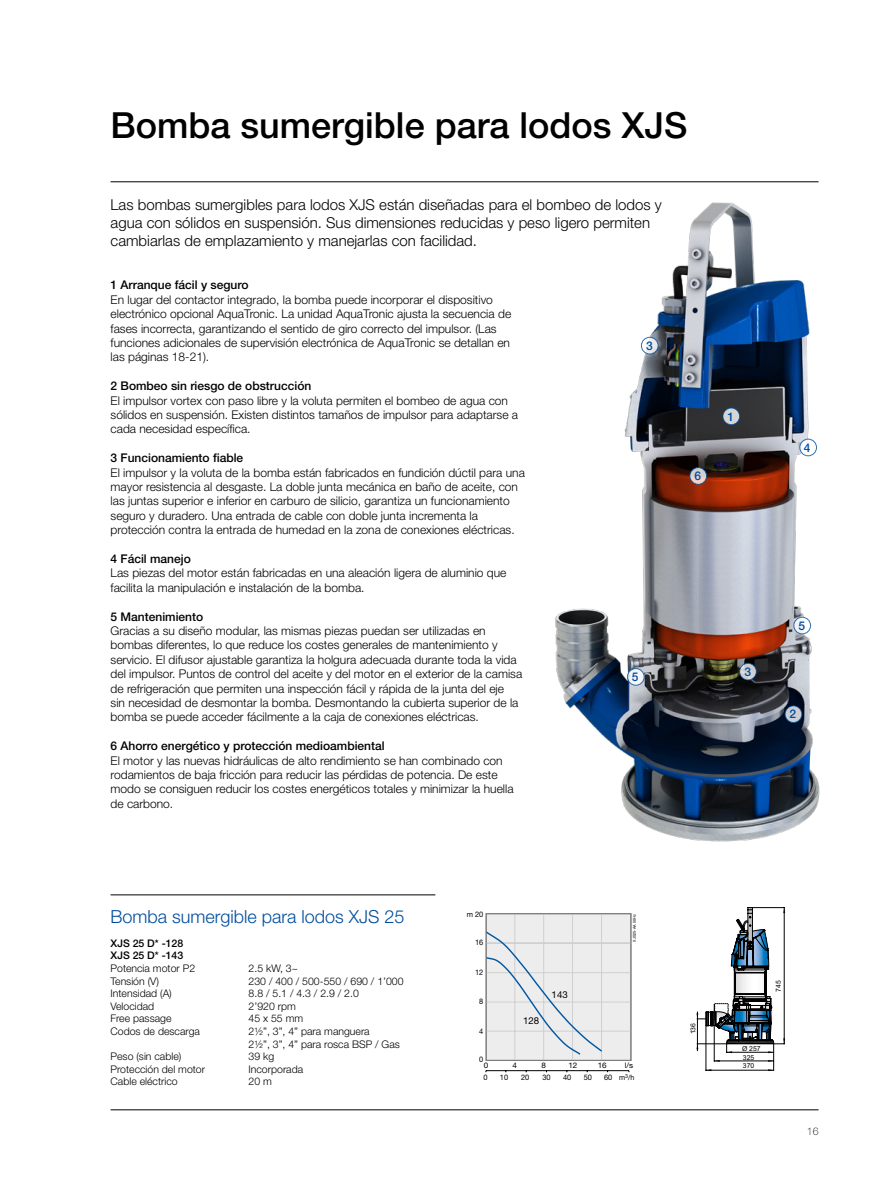
<style>
.page{position:relative;width:893px;height:1191px;background:#fff}
.page>*{position:absolute;margin:0;border:0;box-sizing:border-box;transform-origin:0 0}
.t1{font:500 36px "Helvetica Neue LT Pro";color:#000}
.Product_subtitle{font:300 18px "Helvetica Neue LT Pro";color:#004d9d}
.Body_text{font:300 15px/18px "Helvetica Neue LT Pro";color:#000}
.Product_body_text{font:300 12px/14.4px "Helvetica Neue LT Pro";color:#000}
.Product_subtitle_2{font:500 12px "Helvetica Neue LT Pro";color:#000}
.Part_number_in_circle{font:500 12px "Helvetica Neue LT Pro";color:#004d9d}
.Product_characteristis{font:300 10.5px/12.6px "Helvetica Neue LT Pro";color:#000}
.Product_characteristis-2{font:500 10.5px/12.6px "Helvetica Neue LT Pro";color:#000}
.t2{font:100 10.5px "Helvetica Neue LT Pro";color:#000}
.t3{font:9.6px "Helvetica Neue LT Com";color:#000}
.t4{font:7.65px "Helvetica Neue LT Com";color:#000}
.t5{font:7.65px "Helvetica Neue LT Com";color:#000;scale:1.06 1}
.t6{font:7.35px "Helvetica Neue LT Com";color:#000}
.t7{font:6.9px/8.4px "Arial";color:#000}
.t8{font:3.75px "Helvetica Neue LT Com";color:#000}
</style>
<div class="page">
<hr style="left:111px;top:1109px;width:708px;height:1px;background:#000">
<hr style="left:111px;top:181px;width:708px;height:1px;background:#000">
<svg style="left:696px;top:907px;width:89px;height:164px"></svg>
<div style="left:486px;top:913px;width:145px;height:147px;background:#ededed"></div>
<hr style="left:486px;top:1001px;width:145px;height:1px;background:#d0d0d0">
<hr style="left:486px;top:1031px;width:145px;height:1px;background:#d0d0d0">
<hr style="left:486px;top:972px;width:145px;height:1px;background:#d0d0d0">
<hr style="left:486px;top:943px;width:145px;height:1px;background:#d0d0d0">
<hr style="left:515px;top:914px;width:1px;height:145px;background:#d0d0d0">
<hr style="left:543px;top:914px;width:1px;height:146px;background:#d0d0d0">
<hr style="left:572px;top:914px;width:1px;height:146px;background:#d0d0d0">
<hr style="left:601px;top:914px;width:1px;height:146px;background:#d0d0d0">
<hr style="left:486px;top:1070px;width:143px;height:1px;background:#000">
<svg style="left:485px;top:930px;width:119px;height:126px"></svg>
<div style="left:486px;top:913px;width:145px;height:147px;border:1px solid #7c7b7b"></div>
<img style="left:539px;top:181px;width:281px;height:661px">
<hr style="left:111px;top:894px;width:324px;height:1px;background:#000">
<svg style="left:723px;top:408px;width:17px;height:17px"></svg>
<div style="left:722px;top:407px;width:18px;height:18px;border:1px solid #004d9d;border-radius:50%"></div>
<div style="left:800px;top:439px;width:16px;height:17px;background:#fff;border-radius:50%"></div>
<div style="left:799px;top:439px;width:18px;height:17px;border:1px solid #004d9d;border-radius:50%"></div>
<svg style="left:740px;top:663px;width:16px;height:17px"></svg>
<div style="left:739px;top:663px;width:18px;height:17px;border:1px solid #004d9d;border-radius:50%"></div>
<svg style="left:785px;top:706px;width:17px;height:16px"></svg>
<div style="left:785px;top:705px;width:17px;height:18px;border:1px solid #004d9d;border-radius:50%"></div>
<svg style="left:627px;top:668px;width:17px;height:17px"></svg>
<div style="left:627px;top:668px;width:17px;height:17px;border:1px solid #004d9d;border-radius:50%"></div>
<svg style="left:641px;top:337px;width:17px;height:17px"></svg>
<div style="left:641px;top:337px;width:17px;height:17px;border:1px solid #004d9d;border-radius:50%"></div>
<svg style="left:690px;top:467px;width:17px;height:17px"></svg>
<div style="left:689px;top:467px;width:18px;height:18px;border:1px solid #004d9d;border-radius:50%"></div>
<svg style="left:794px;top:617px;width:16px;height:17px"></svg>
<div style="left:793px;top:617px;width:18px;height:17px;border:1px solid #004d9d;border-radius:50%"></div>
<p class="t1" style="left:111px;top:103px;width:578px">Bomba sumergible para lodos XJS</p>
<p class="Body_text" style="left:111px;top:195px;width:553px">Las bombas sumergibles para lodos XJS están diseñadas para el bombeo de lodos y agua con sólidos en suspensión. Sus dimensiones reducidas y peso ligero permiten cambiarlas de emplazamiento y manejarlas con facilidad.</p>
<p class="Product_subtitle_2" style="left:111px;top:278px;width:140px">1 Arranque fácil y seguro</p>
<p class="Product_body_text" style="left:111px;top:292px;width:402px">En lugar del contactor integrado, la bomba puede incorporar el dispositivo electrónico opcional AquaTronic. La unidad AquaTronic ajusta la secuencia de fases incorrecta, garantizando el sentido de giro correcto del impulsor. (Las funciones adicionales de supervisión electrónica de AquaTronic se detallan en las páginas 18-21).</p>
<p class="Product_subtitle_2" style="left:111px;top:379px;width:202px">2 Bombeo sin riesgo de obstrucción</p>
<p class="Product_body_text" style="left:111px;top:393px;width:409px">El impulsor vortex con paso libre y la voluta permiten el bombeo de agua con sólidos en suspensión. Existen distintos tamaños de impulsor para adaptarse a cada necesidad específica.</p>
<p class="Product_subtitle_2" style="left:111px;top:451px;width:134px">3 Funcionamiento fiable</p>
<p class="Product_body_text" style="left:111px;top:465px;width:416px">El impulsor y la voluta de la bomba están fabricados en fundición dúctil para una mayor resistencia al desgaste. La doble junta mecánica en baño de aceite, con las juntas superior e inferior en carburo de silicio, garantiza un funcionamiento seguro y duradero. Una entrada de cable con doble junta incrementa la protección contra la entrada de humedad en la zona de conexiones eléctricas.</p>
<p class="Product_subtitle_2" style="left:111px;top:551px;width:82px">4 Fácil manejo</p>
<p class="Product_body_text" style="left:111px;top:565px;width:397px">Las piezas del motor están fabricadas en una aleación ligera de aluminio que facilita la manipulación e instalación de la bomba.</p>
<p class="Product_subtitle_2" style="left:111px;top:609px;width:94px">5 Mantenimiento</p>
<p class="Product_body_text" style="left:111px;top:623px;width:413px">Gracias a su diseño modular, las mismas piezas puedan ser utilizadas en bombas diferentes, lo que reduce los costes generales de mantenimiento y servicio. El difusor ajustable garantiza la holgura adecuada durante toda la vida del impulsor. Puntos de control del aceite y del motor en el exterior de la camisa de refrigeración que permiten una inspección fácil y rápida de la junta del eje<br>sin necesidad de desmontar la bomba. Desmontando la cubierta superior de la bomba se puede acceder fácilmente a la caja de conexiones eléctricas.</p>
<p class="Product_subtitle_2" style="left:111px;top:739px;width:276px">6 Ahorro energético y protección medioambiental</p>
<p class="Product_body_text" style="left:111px;top:753px;width:404px">El motor y las nuevas hidráulicas de alto rendimiento se han combinado con rodamientos de baja fricción para reducir las pérdidas de potencia. De este modo se consiguen reducir los costes energéticos totales y minimizar la huella de carbono.</p>
<p class="Part_number_in_circle" style="left:646px;top:338px;width:8px">3</p>
<p class="Part_number_in_circle" style="left:632px;top:669px;width:8px">5</p>
<p class="Part_number_in_circle" style="left:695px;top:469px;width:8px">6</p>
<p class="Part_number_in_circle" style="left:727px;top:409px;width:8px">1</p>
<p class="Part_number_in_circle" style="left:744px;top:664px;width:8px">3</p>
<p class="Part_number_in_circle" style="left:804px;top:440px;width:8px">4</p>
<p class="Part_number_in_circle" style="left:798px;top:618px;width:8px">5</p>
<p class="Part_number_in_circle" style="left:790px;top:707px;width:8px">2</p>
<p class="Product_subtitle" style="left:111px;top:905px;width:296px">Bomba sumergible para lodos XJS 25</p>
<p class="Product_characteristis-2" style="left:111px;top:936px;width:74px">XJS 25 D* -128<br>XJS 25 D* -143</p>
<p class="Product_characteristis" style="left:111px;top:961px;width:86px">Potencia motor P2</p>
<p class="Product_characteristis" style="left:249px;top:961px;width:51px">2.5 kW, 3~</p>
<p class="Product_characteristis" style="left:111px;top:974px;width:50px">Tensión (V)</p>
<p class="Product_characteristis" style="left:249px;top:974px;width:157px">230 / 400 / 500-550 / 690 / 1’000</p>
<p class="Product_characteristis" style="left:111px;top:987px;width:63px">Intensidad (A)</p>
<p class="Product_characteristis" style="left:249px;top:987px;width:112px">8.8 / 5.1 / 4.3 / 2.9 / 2.0</p>
<p class="Product_characteristis" style="left:111px;top:999px;width:45px">Velocidad</p>
<p class="Product_characteristis" style="left:249px;top:999px;width:49px">2’920 rpm</p>
<p class="Product_characteristis" style="left:111px;top:1012px;width:62px">Free passage</p>
<p class="Product_characteristis" style="left:249px;top:1012px;width:56px">45 x 55 mm</p>
<p class="Product_characteristis" style="left:111px;top:1024px;width:91px">Codos de descarga</p>
<p class="Product_characteristis" style="left:249px;top:1024px;width:153px">2½”, 3”, 4” para manguera<br>2½”, 3”, 4” para rosca BSP / Gas</p>
<p class="Product_characteristis" style="left:111px;top:1050px;width:72px">Peso (sin cable)</p>
<p class="Product_characteristis" style="left:249px;top:1050px;width:27px">39 kg</p>
<p class="Product_characteristis" style="left:111px;top:1062px;width:96px">Protección del motor</p>
<p class="Product_characteristis" style="left:249px;top:1062px;width:56px">Incorporada</p>
<p class="Product_characteristis" style="left:111px;top:1075px;width:69px">Cable eléctrico</p>
<p class="Product_characteristis" style="left:249px;top:1075px;width:25px">20 m</p>
<p class="t4" style="left:467px;top:909px;width:18px">m 20</p>
<p class="t4" style="left:475px;top:937px;width:10px">16</p>
<p class="t4" style="left:475px;top:967px;width:10px">12</p>
<p class="t4" style="left:479px;top:996px;width:6px">8</p>
<p class="t4" style="left:479px;top:1026px;width:6px">4</p>
<p class="t3" style="left:523px;top:1014px;width:18px">128</p>
<p class="t3" style="left:552px;top:988px;width:18px">143</p>
<p class="t8" style="left:632px;top:941px;width:29px;rotate:-90deg">XJS25-AA 50Hz</p>
<p class="t4" style="left:479px;top:1054px;width:6px">0</p>
<p class="t5" style="left:513px;top:1061px;width:6px">4</p>
<p class="t5" style="left:541px;top:1061px;width:6px">8</p>
<p class="t5" style="left:598px;top:1061px;width:10px">16</p>
<p class="t5" style="left:625px;top:1061px;width:10px">l/s</p>
<p class="t5" style="left:484px;top:1061px;width:6px">0</p>
<p class="t5" style="left:568px;top:1061px;width:10px">12</p>
<p class="t4" style="left:483px;top:1072px;width:6px">0</p>
<p class="t6" style="left:619px;top:1072px;width:17px">m<sup>3</sup>/h</p>
<p class="t4" style="left:500px;top:1072px;width:10px">10</p>
<p class="t4" style="left:521px;top:1072px;width:10px">20</p>
<p class="t4" style="left:542px;top:1072px;width:10px">30</p>
<p class="t4" style="left:563px;top:1072px;width:10px">40</p>
<p class="t4" style="left:584px;top:1072px;width:10px">50</p>
<p class="t4" style="left:604px;top:1072px;width:10px">60</p>
<p class="t7" style="left:689px;top:1034px;width:13px;rotate:-90deg">136</p>
<p class="t7" style="left:774px;top:991px;width:13px;rotate:-90deg">745</p>
<p class="t7" style="left:742px;top:1044px;width:20px">Ø 257<br>325<br>370</p>
<p class="t2" style="left:807px;top:1124px;width:13px">16</p>
</div>
